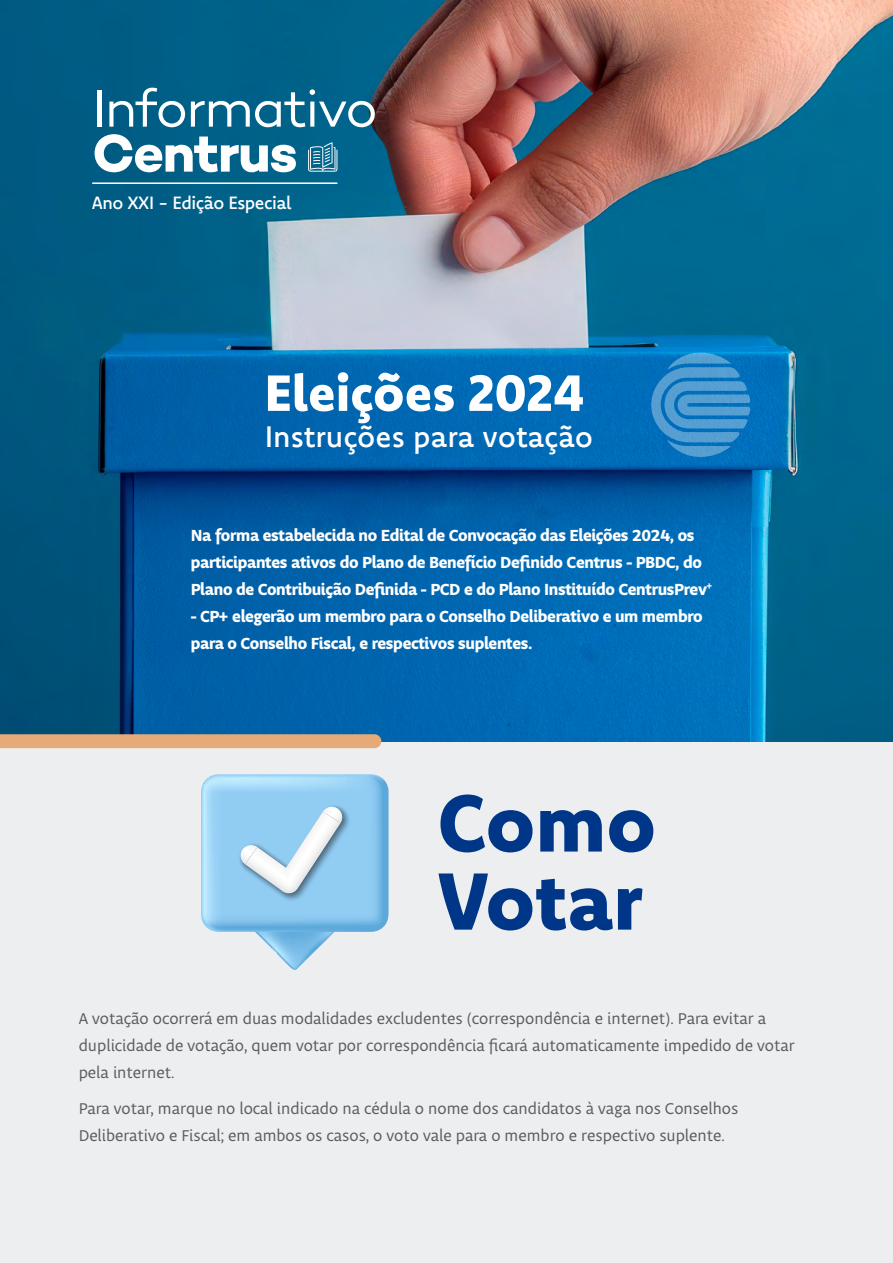
<style>
.page{position:relative;width:893px;height:1263px;background:#fff}
.page>*{position:absolute;margin:0;border:0;box-sizing:border-box;transform-origin:0 0}
.t1{font:800 80.85px/78px "Komet";color:#003687}
.t2{font:54px "Campton";letter-spacing:-.03em;color:#fff}
.t3{font:700 54px "Campton";letter-spacing:-.03em;color:#fff}
.t4{font:800 51px "Komet";color:#fff}
.t5{font:500 30px "Komet";color:#fff}
.t6{font:500 18px "Komet";letter-spacing:-.025em;color:#fff}
.t7{font:16.5px/27px "Obliqua Sans";color:#5c5b5f}
.t8{font:700 16.5px/27px "Obliqua Sans";letter-spacing:-.02em;color:#fff}
</style>
<div class="page">
<div style="left:0;top:677px;width:893px;height:586px;background:#edeef0"></div>
<img style="left:0;top:0;width:893px;height:741px">
<svg style="left:308px;top:142px;width:29px;height:30px"></svg>
<hr style="left:92px;top:182px;width:245px;height:2px;background:#fff">
<svg style="left:651px;top:353px;width:99px;height:104px;background:#308ac8"></svg>
<svg style="left:201px;top:774px;width:188px;height:196px"></svg>
<svg style="left:0;top:734px;width:381px;height:14px;background:#e1a879"></svg>
<h2 class="t2" style="left:92px;top:75px;width:287px">Informativo</h2>
<h2 class="t3" style="left:92px;top:119px;width:207px">Centrus</h2>
<p class="t6" style="left:92px;top:191px;width:201px">Ano XXI - Edição Especial</p>
<h3 class="t4" style="left:265px;top:360px;width:321px">Eleições 2024</h3>
<h3 class="t5" style="left:265px;top:417px;width:330px">Instruções para votação</h3>
<p class="t8" style="left:191px;top:523px;width:523px">Na forma estabelecida no Edital de Convocação das Eleições 2024, os participantes ativos do Plano de Benefício Definido Centrus - PBDC, do<br>Plano de Contribuição Definida - PCD e do Plano Instituído CentrusPrev<sup>+</sup></p>
<p class="t8" style="left:191px;top:604px;width:514px">- CP+ elegerão um membro para o Conselho Deliberativo e um membro para o Conselho Fiscal, e respectivos suplentes.</p>
<h1 class="t1" style="left:437px;top:782px;width:221px">Como<br>Votar</h1>
<p class="t7" style="left:79px;top:1006px;width:718px">A votação ocorrerá em duas modalidades excludentes (correspondência e internet). Para evitar a duplicidade de votação, quem votar por correspondência ficará automaticamente impedido de votar pela internet.</p>
<p class="t7" style="left:79px;top:1095px;width:661px">Para votar, marque no local indicado na cédula o nome dos candidatos à vaga nos Conselhos<br>Deliberativo e Fiscal; em ambos os casos, o voto vale para o membro e respectivo suplente.</p>
</div>
